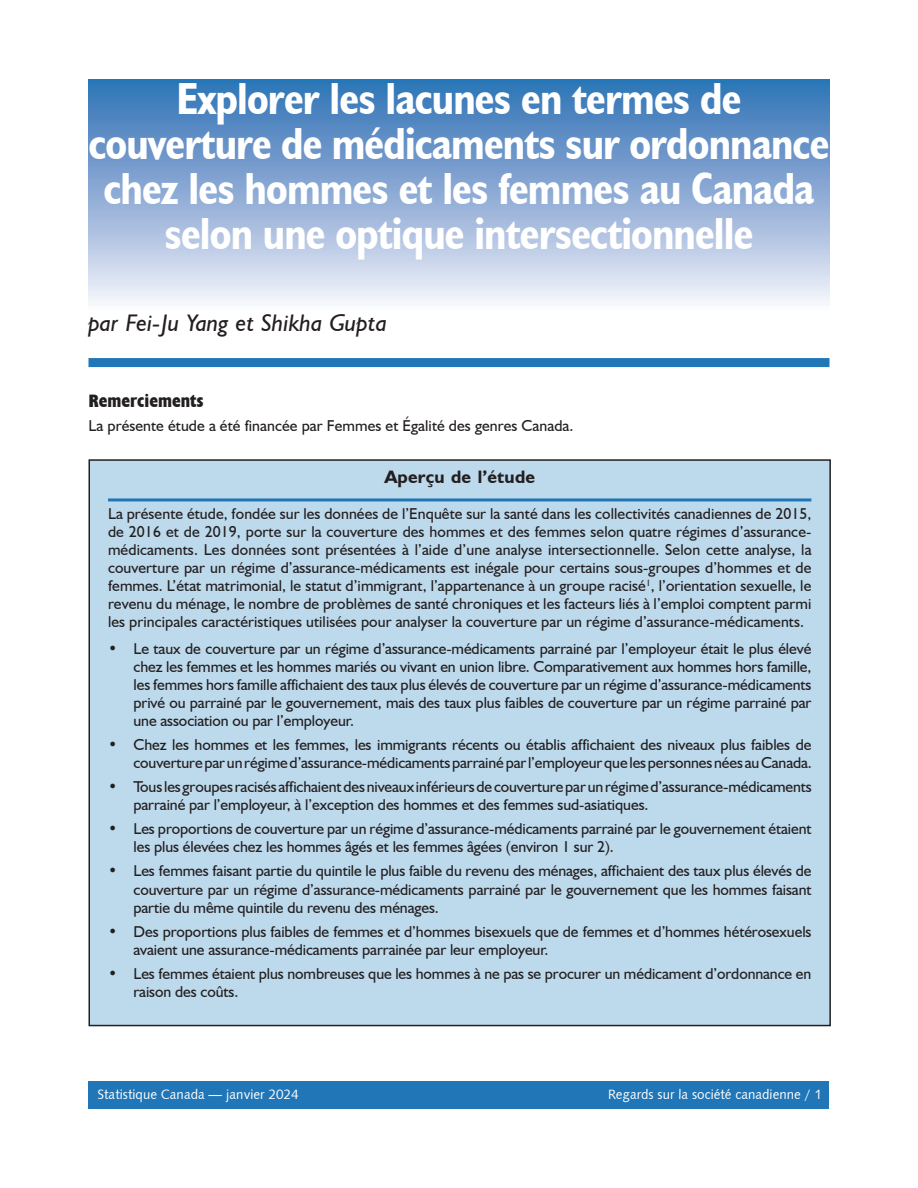
<style>
.page{position:relative;width:918px;height:1188px;background:#fff}
.page>*{position:absolute;margin:0;border:0;box-sizing:border-box;transform-origin:0 0}
.t1{font:700 condensed 45px/45px "Humanist 521 BT";letter-spacing:-.02em;color:#fff;text-align:center}
.t2{font:italic 24px "Humanist 521 BT";color:#231f20}
.t3{font:700 18px "Humanist 521 BT";letter-spacing:.01em;color:#231f20}
.t4{font:700 condensed 18px "Humanist 521 BT Xtra";color:#231f20}
.t5{font:15.75px/18px "Humanist 521 BT";letter-spacing:-.005em;color:#231f20}
.t6{font:13.5px "Humanist 531 BT Roman A";color:#fff}
</style>
<div class="page">
<div style="left:88px;top:1081px;width:742px;height:27px;background:#2076b7"></div>
<div style="left:88px;top:80px;width:742px;height:230px;background:linear-gradient(to bottom,#2c6db4,#f5f2fa)"></div>
<div style="left:88px;top:358px;width:742px;height:9px;background:#2076b7"></div>
<div style="left:89px;top:460px;width:741px;height:566px;background:#bdd9ec"></div>
<hr style="left:108px;top:498px;width:703px;height:3px;background:#2076b7">
<h1 class="t1" style="left:88px;top:75px;width:743px">Explorer les lacunes en termes de couverture de médicaments sur ordonnance chez les hommes et les femmes au Canada selon une optique intersectionnelle</h1>
<h2 class="t2" style="left:88px;top:308px;width:300px">par Fei-Ju Yang et Shikha Gupta</h2>
<p class="t4" style="left:88px;top:389px;width:117px">Remerciements</p>
<p class="t5" style="left:88px;top:416px;width:486px">La présente étude a été financée par Femmes et Égalité des genres Canada.</p>
<p class="t3" style="left:384px;top:466px;width:152px">Aperçu de l’étude</p>
<p class="t5" style="left:108px;top:505px;width:705px;text-align:justify">La présente étude, fondée sur les données de l’Enquête sur la santé dans les collectivités canadiennes de 2015, de 2016 et de 2019, porte sur la couverture des hommes et des femmes selon quatre régimes d’assurance&shy;médicaments. Les données sont présentées à l’aide d’une analyse intersectionnelle. Selon cette analyse, la couverture par un régime d’assurance-médicaments est inégale pour certains sous-groupes d’hommes et de femmes. L’état matrimonial, le statut d’immigrant, l’appartenance à un groupe racisé<sup>1</sup>, l’orientation sexuelle, le revenu du ménage, le nombre de problèmes de santé chroniques et les facteurs liés à l’emploi comptent parmi les principales caractéristiques utilisées pour analyser la couverture par un régime d’assurance-médicaments.</p>
<p class="t5" style="left:134px;top:640px;width:680px;text-align:justify;text-indent:-25px">• Le taux de couverture par un régime d’assurance-médicaments parrainé par l’employeur était le plus élevé chez les femmes et les hommes mariés ou vivant en union libre. Comparativement aux hommes hors famille, les femmes hors famille affichaient des taux plus élevés de couverture par un régime d’assurance-médicaments privé ou parrainé par le gouvernement, mais des taux plus faibles de couverture par un régime parrainé par une association ou par l’employeur.</p>
<p class="t5" style="left:108px;top:736px;width:705px;text-align:right">• Chez les hommes et les femmes, les immigrants récents ou établis affichaient des niveaux plus faibles de couverture par un régime d’assurance-médicaments parrainé par l’employeur que les personnes nées au Canada.</p>
<p class="t5" style="left:134px;top:778px;width:680px;text-indent:-25px">• Tous les groupes racisés affichaient des niveaux inférieurs de couverture par un régime d’assurance-médicaments parrainé par l’employeur, à l’exception des hommes et des femmes sud-asiatiques.</p>
<p class="t5" style="left:134px;top:820px;width:680px;text-indent:-25px">• Les proportions de couverture par un régime d’assurance-médicaments parrainé par le gouvernement étaient les plus élevées chez les hommes âgés et les femmes âgées (environ 1 sur 2).</p>
<p class="t5" style="left:134px;top:862px;width:680px;text-align:justify;text-indent:-25px">• Les femmes faisant partie du quintile le plus faible du revenu des ménages, affichaient des taux plus élevés de couverture par un régime d’assurance-médicaments parrainé par le gouvernement que les hommes faisant partie du même quintile du revenu des ménages.</p>
<p class="t5" style="left:134px;top:922px;width:680px;text-indent:-25px">• Des proportions plus faibles de femmes et d’hommes bisexuels que de femmes et d’hommes hétérosexuels avaient une assurance-médicaments parrainée par leur employeur.</p>
<p class="t5" style="left:134px;top:964px;width:679px;text-indent:-25px">• Les femmes étaient plus nombreuses que les hommes à ne pas se procurer un médicament d’ordonnance en raison des coûts.</p>
<p class="t6" style="left:98px;top:1086px;width:203px">Statistique Canada — janvier 2024</p>
<p class="t6" style="left:608px;top:1086px;width:215px">Regards sur la société canadienne / 1</p>
</div>
